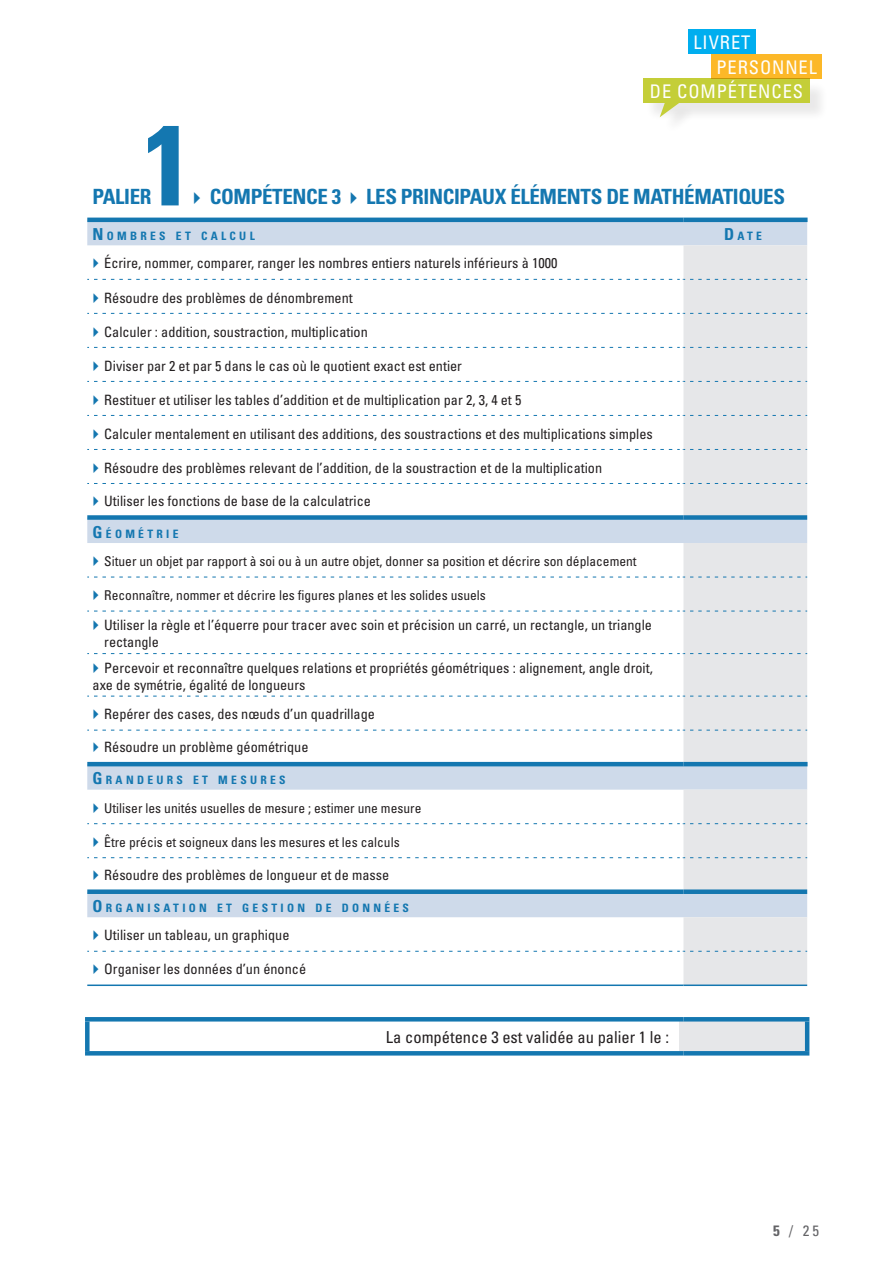
<style>
.page{position:relative;width:893px;height:1263px;background:#fff}
.page>*{position:absolute;margin:0;border:0;box-sizing:border-box;transform-origin:0 0}
.t1{font:700 condensed 113.85px "Univers";color:#1477b0}
.t2{font:700 condensed 21px "Univers";letter-spacing:-.015em;color:#1477b0}
.t3{font:condensed 18.75px "Univers";letter-spacing:.05em;color:#fff}
.t4{font:condensed 16.5px "Univers";color:#231f20}
.t5{font:condensed 15px "Univers";color:#636366}
.t6{font:condensed 14.25px/17.1px "Univers";color:#231f20}
.t7{font:condensed 13.5px "Univers";color:#231f20}
.t8{font:700 condensed 11.55px "Univers";letter-spacing:.285em;color:#1477b0}
.s1{font-size:16.5px}
.s2{font-weight:700}
</style>
<div class="page">
<div style="left:688px;top:30px;width:67px;height:24px;background:#00aeef"></div>
<div style="left:711px;top:54px;width:111px;height:24px;background:#fcb828"></div>
<div style="left:645px;top:81px;width:183px;height:41px;background:#f3f3f3"></div>
<div style="left:643px;top:78px;width:167px;height:25px;background:#c4ce38"></div>
<div style="left:662px;top:105px;width:34px;height:30px;background:#231f20;opacity:.1"></div>
<svg style="left:660px;top:103px;width:20px;height:14px"></svg>
<svg style="left:87px;top:222px;width:720px;height:695px"></svg>
<svg style="left:679px;top:245px;width:128px;height:806px;background:#e5e7ea"></svg>
<hr style="left:87px;top:218px;width:592px;height:4px;background:#1477b0">
<svg style="left:679px;top:218px;width:4px;height:4px"></svg>
<hr style="left:683px;top:218px;width:124px;height:4px;background:#1477b0">
<div style="left:87px;top:515px;width:592px;height:5px;background:#1477b0"></div>
<svg style="left:679px;top:515px;width:4px;height:5px"></svg>
<hr style="left:683px;top:762px;width:124px;height:4px;background:#1477b0">
<svg style="left:87px;top:951px;width:720px;height:1px"></svg>
<svg style="left:87px;top:279px;width:720px;height:1px"></svg>
<div style="left:87px;top:889px;width:592px;height:5px;background:#1477b0"></div>
<svg style="left:679px;top:889px;width:4px;height:5px"></svg>
<div style="left:683px;top:889px;width:124px;height:5px;background:#1477b0"></div>
<hr style="left:87px;top:984px;width:592px;height:2px;background:#1477b0">
<hr style="left:683px;top:984px;width:124px;height:2px;background:#1477b0">
<hr style="left:87px;top:762px;width:592px;height:4px;background:#1477b0">
<svg style="left:679px;top:762px;width:4px;height:4px"></svg>
<svg style="left:87px;top:577px;width:720px;height:1px"></svg>
<svg style="left:87px;top:483px;width:720px;height:1px"></svg>
<svg style="left:87px;top:313px;width:720px;height:1px"></svg>
<svg style="left:87px;top:347px;width:720px;height:1px"></svg>
<svg style="left:87px;top:381px;width:720px;height:1px"></svg>
<svg style="left:87px;top:415px;width:720px;height:1px"></svg>
<svg style="left:87px;top:449px;width:720px;height:1px"></svg>
<div style="left:683px;top:515px;width:124px;height:5px;background:#1477b0"></div>
<svg style="left:87px;top:611px;width:720px;height:1px"></svg>
<svg style="left:87px;top:653px;width:720px;height:1px"></svg>
<svg style="left:87px;top:696px;width:720px;height:1px"></svg>
<svg style="left:87px;top:730px;width:720px;height:1px"></svg>
<svg style="left:87px;top:823px;width:720px;height:1px"></svg>
<svg style="left:87px;top:857px;width:720px;height:1px"></svg>
<hr style="left:85px;top:1017px;width:594px;height:4px;background:#1477b0">
<svg style="left:679px;top:1017px;width:4px;height:4px"></svg>
<hr style="left:683px;top:1017px;width:126px;height:4px;background:#1477b0">
<svg style="left:85px;top:1051px;width:594px;height:4px;background:#1879b1"></svg>
<svg style="left:679px;top:1051px;width:4px;height:4px"></svg>
<svg style="left:683px;top:1051px;width:126px;height:4px"></svg>
<div style="left:85px;top:1021px;width:5px;height:30px;background:#1477b0"></div>
<hr style="left:805px;top:1021px;width:4px;height:30px;background:#1477b0">
<svg style="left:94px;top:258px;width:5px;height:10px"></svg>
<svg style="left:94px;top:293px;width:5px;height:10px"></svg>
<svg style="left:94px;top:327px;width:5px;height:10px"></svg>
<svg style="left:94px;top:361px;width:5px;height:10px"></svg>
<svg style="left:94px;top:395px;width:5px;height:10px"></svg>
<svg style="left:94px;top:429px;width:5px;height:10px"></svg>
<svg style="left:94px;top:463px;width:5px;height:10px"></svg>
<svg style="left:94px;top:496px;width:5px;height:10px"></svg>
<svg style="left:94px;top:556px;width:5px;height:10px"></svg>
<svg style="left:94px;top:590px;width:5px;height:10px"></svg>
<svg style="left:94px;top:620px;width:5px;height:10px"></svg>
<svg style="left:94px;top:663px;width:5px;height:9px"></svg>
<svg style="left:94px;top:709px;width:5px;height:10px"></svg>
<svg style="left:94px;top:742px;width:5px;height:10px"></svg>
<svg style="left:94px;top:803px;width:5px;height:10px"></svg>
<svg style="left:94px;top:837px;width:5px;height:10px"></svg>
<svg style="left:94px;top:870px;width:5px;height:10px"></svg>
<h3 class="t3" style="left:693px;top:31px;width:58px">LIVRET</h3>
<h3 class="t3" style="left:716px;top:55px;width:102px">PERSONNEL</h3>
<h3 class="t3" style="left:650px;top:80px;width:155px">DE COMPÉTENCES</h3>
<h1 class="t1" style="left:142px;top:95px;width:52px">1</h1>
<h2 class="t2" style="left:93px;top:183px;width:61px">PALIER</h2>
<h2 class="t2" style="left:210px;top:183px;width:577px">COMPÉTENCE 3 LES PRINCIPAUX ÉLÉMENTS DE MATHÉMATIQUES</h2>
<p class="t8" style="left:93px;top:229px;width:163px"><span class="s1">N</span> OMBRES ET CALCUL</p>
<p class="t8" style="left:724px;top:229px;width:39px"><span class="s1">D</span>ATE</p>
<p class="t6" style="left:104px;top:254px;width:455px">Écrire, nommer, comparer, ranger les nombres entiers naturels inférieurs à 1000</p>
<p class="t6" style="left:104px;top:289px;width:250px">Résoudre des problèmes de dénombrement</p>
<p class="t6" style="left:104px;top:323px;width:265px">Calculer : addition, soustraction, multiplication</p>
<p class="t6" style="left:104px;top:357px;width:359px">Diviser par 2 et par 5 dans le cas où le quotient exact est entier</p>
<p class="t6" style="left:104px;top:391px;width:419px">Restituer et utiliser les tables d’addition et de multiplication par 2, 3, 4 et 5</p>
<p class="t6" style="left:104px;top:425px;width:550px">Calculer mentalement en utilisant des additions, des soustractions et des multiplications simples</p>
<p class="t6" style="left:104px;top:459px;width:499px">Résoudre des problèmes relevant de l’addition, de la soustraction et de la multiplication</p>
<p class="t6" style="left:104px;top:492px;width:268px">Utiliser les fonctions de base de la calculatrice</p>
<p class="t8" style="left:93px;top:527px;width:87px"><span class="s1">G</span> ÉOMÉTRIE</p>
<p class="t7" style="left:104px;top:553px;width:534px">Situer un objet par rapport à soi ou à un autre objet, donner sa position et décrire son déplacement</p>
<p class="t7" style="left:104px;top:587px;width:383px">Reconnaître, nommer et décrire les figures planes et les solides usuels</p>
<p class="t6" style="left:104px;top:616px;width:549px">Utiliser la règle et l’équerre pour tracer avec soin et précision un carré, un rectangle, un triangle rectangle</p>
<p class="t6" style="left:93px;top:658px;width:562px;text-indent:12px">Percevoir et reconnaître quelques relations et propriétés géométriques : alignement, angle droit, axe de symétrie, égalité de longueurs</p>
<p class="t6" style="left:104px;top:705px;width:272px">Repérer des cases, des nœuds d’un quadrillage</p>
<p class="t6" style="left:104px;top:738px;width:206px">Résoudre un problème géométrique</p>
<p class="t8" style="left:93px;top:773px;width:195px"><span class="s1">G</span> RANDEURS ET MESURES</p>
<p class="t7" style="left:104px;top:799px;width:319px">Utiliser les unités usuelles de mesure ; estimer une mesure</p>
<p class="t7" style="left:104px;top:834px;width:297px">Être précis et soigneux dans les mesures et les calculs</p>
<p class="t6" style="left:104px;top:866px;width:286px">Résoudre des problèmes de longueur et de masse</p>
<p class="t8" style="left:93px;top:901px;width:318px"><span class="s1">O</span> RGANISATION ET GESTION DE DONNÉES</p>
<p class="t6" style="left:104px;top:926px;width:187px">Utiliser un tableau, un graphique</p>
<p class="t6" style="left:104px;top:960px;width:203px">Organiser les données d’un énoncé</p>
<p class="t4" style="left:386px;top:1027px;width:285px">La compétence 3 est validée au palier 1 le :</p>
<p class="t5" style="left:773px;top:1221px;width:47px"><span class="s2">5</span>/25</p>
</div>
